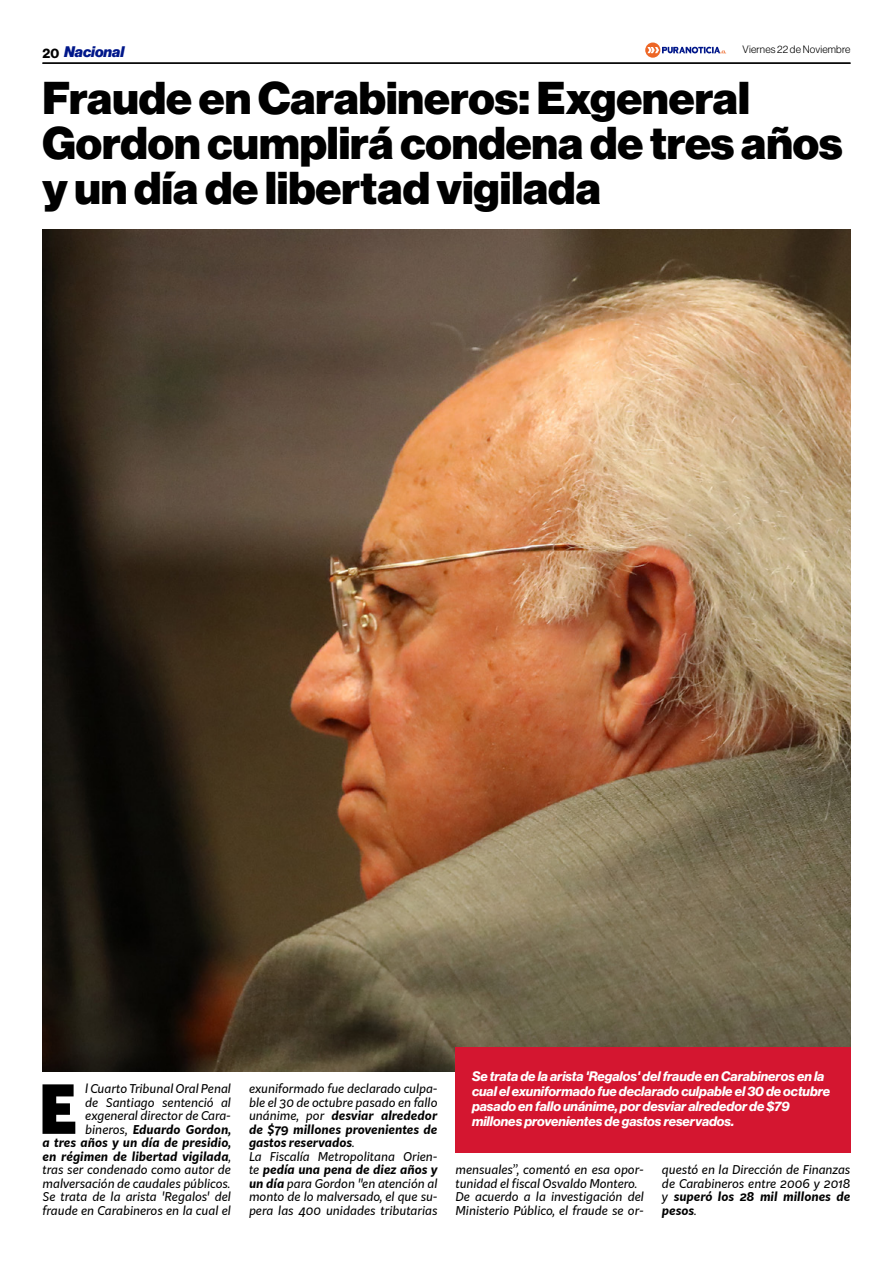
<style>
.page{position:relative;width:893px;height:1263px;background:#fff}
.page>*{position:absolute;margin:0;border:0;box-sizing:border-box;transform-origin:0 0}
.t1{font:900 66.3px "Kit Sans";color:#000}
.t2{font:900 45px/45px "Neue Haas Display";color:#000}
.t3{font:italic 900 15px "Neue Haas Display";color:#00178a}
.t4{font:italic 700 13.5px/15px "Neue Haas Display";color:#fff}
.t5{font:13.5px "N Haas Grotesk DS Pro 75 Bd";color:#000}
.t6{font:italic 12px/13.5px "Kit Sans";color:#000}
.t7{font:10.5px "N Haas Grotesk DS Pro 45 Lt";letter-spacing:.02em;color:#000}
.s1{font-weight:700}
</style>
<div class="page">
<hr style="left:43px;top:63px;width:807px;height:1px;background:#000">
<svg style="left:645px;top:43px;width:81px;height:15px"></svg>
<img style="left:43px;top:230px;width:807px;height:841px">
<div style="left:455px;top:1047px;width:395px;height:105px;background:#d41630"></div>
<p class="t3" style="left:64px;top:43px;width:62px">Nacional</p>
<p class="t7" style="left:743px;top:44px;width:109px">Viernes 22 de Noviembre</p>
<p class="t5" style="left:43px;top:45px;width:18px">20</p>
<h2 class="t2" style="left:43px;top:77px;width:802px">Fraude en Carabineros: Exgeneral<br>Gordon cumplirá condena de tres años y un día de libertad vigilada</h2>
<p class="t6" style="left:43px;top:1081px;width:190px;text-align:right">l Cuarto Tribunal Oral Penal<br>de Santiago sentenció al exgeneral director de Cara&shy;bineros, <span class="s1">Eduardo Gordon,<br>a tres años y un día de presidio, en régimen de libertad vigilada</span>, tras ser condenado como autor de malversación de caudales públicos.<br>Se trata de la arista 'Regalos' del fraude en Carabineros en la cual el</p>
<p class="t6" style="left:249px;top:1081px;width:190px">exuniformado fue declarado culpa&shy;ble el 30 de octubre pasado en fallo unánime, por <span class="s1">desviar alrededor de $79 millones provenientes de gastos reservados</span>.<br>La Fiscalía Metropolitana Orien&shy;te <span class="s1">pedía una pena de diez años y un día</span> para Gordon "en atención al monto de lo malversado, el que su&shy;pera las 400 unidades tributarias</p>
<h1 class="t1" style="left:39px;top:1049px;width:40px">E</h1>
<p class="t4" style="left:472px;top:1069px;width:360px">Se trata de la arista 'Regalos' del fraude en Carabineros en la cual el exuniformado fue declarado culpable el 30 de octubre pasado en fallo unánime, por desviar alrededor de $79 millones provenientes de gastos reservados.</p>
<p class="t6" style="left:455px;top:1162px;width:190px">mensuales”, comentó en esa opor&shy;tunidad el fiscal Osvaldo Montero.<br>De acuerdo a la investigación del Ministerio Público, el fraude se or-</p>
<p class="t6" style="left:662px;top:1162px;width:190px;text-align:justify">questó en la Dirección de Finanzas de Carabineros entre 2006 y 2018 y <span class="s1">superó los 28 mil millones de pesos</span>.</p>
</div>
